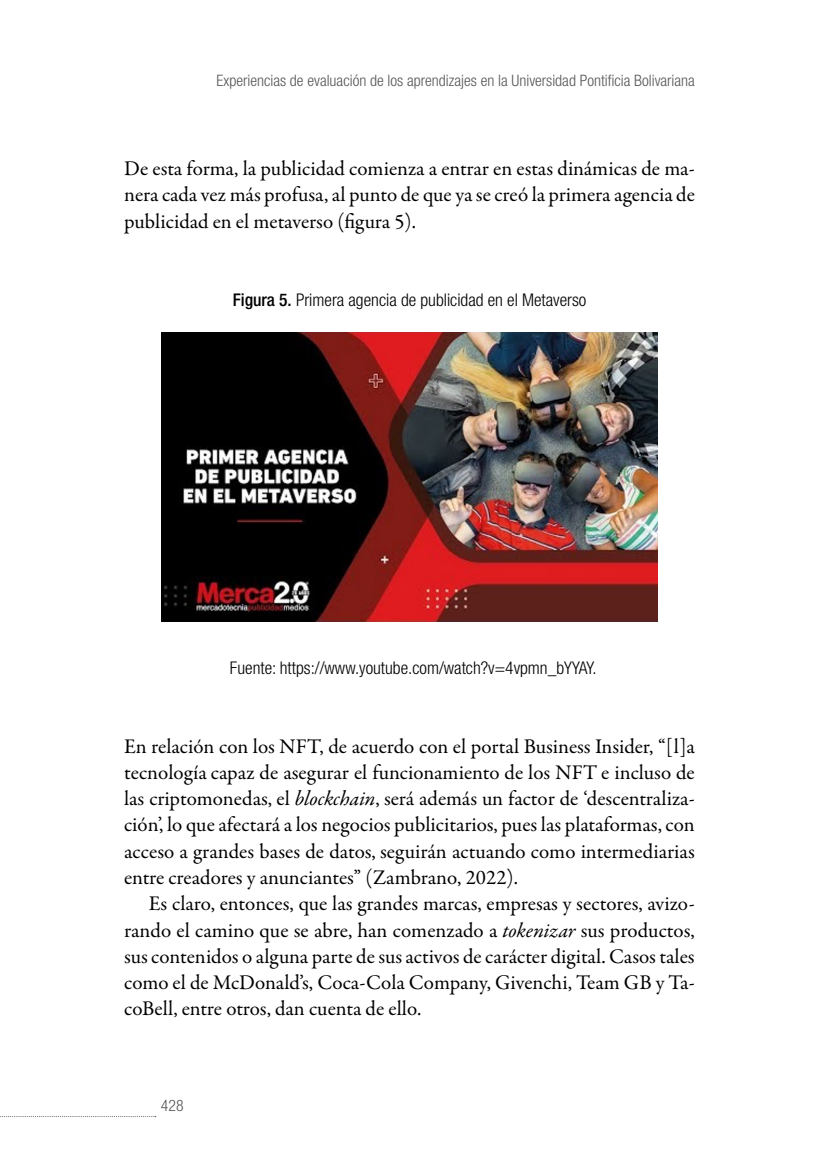
<style>
.page{position:relative;width:819px;height:1166px;background:#fff}
.page>*{position:absolute;margin:0;border:0;box-sizing:border-box;transform-origin:0 0}
.t1{font:21px/26.2px "Garamond Premr Pro";color:#000;text-align:justify}
.t2{font:300 condensed 17.5px "Helvetica Neue LT Std";color:#000}
.t3{font:300 condensed 15.75px "Helvetica Neue LT Std";color:#575756}
.s1{font-weight:500}
.s2{font-style:italic}
</style>
<div class="page">
<svg style="left:0;top:1116px;width:156px;height:1px"></svg>
<img style="left:161px;top:333px;width:496px;height:288px">
<p class="t3" style="left:216px;top:71px;width:480px">Experiencias de evaluación de los aprendizajes en la Universidad Pontificia Bolivariana</p>
<p class="t1" style="left:124px;top:156px;width:572px">De esta forma, la publicidad comienza a entrar en estas dinámicas de ma&shy;nera cada vez más profusa, al punto de que ya se creó la primera agencia de publicidad en el metaverso (figura 5).</p>
<p class="t2" style="left:233px;top:290px;width:355px"><span class="s1">Figura 5.</span> Primera agencia de publicidad en el Metaverso</p>
<p class="t2" style="left:230px;top:658px;width:368px">Fuente: https://www.youtube.com/watch?v=4vpmn_bYYAY.</p>
<p class="t1" style="left:124px;top:733px;width:572px">En relación con los NFT, de acuerdo con el portal Business Insider, “[l]a tecnología capaz de asegurar el funcionamiento de los NFT e incluso de las criptomonedas, el <span class="s2">blockchain</span>, será además un factor de ‘descentraliza&shy;ción’, lo que afectará a los negocios publicitarios, pues las plataformas, con acceso a grandes bases de datos, seguirán actuando como intermediarias entre creadores y anunciantes” (Zambrano, 2022).</p>
<p class="t1" style="left:124px;top:891px;width:572px;text-indent:25px">Es claro, entonces, que las grandes marcas, empresas y sectores, avizo&shy;rando el camino que se abre, han comenzado a <span class="s2">tokenizar</span> sus productos, sus contenidos o alguna parte de sus activos de carácter digital. Casos tales como el de McDonald’s, Coca-Cola Company, Givenchi, Team GB y Ta&shy;coBell, entre otros, dan cuenta de ello.</p>
<p class="t3" style="left:161px;top:1097px;width:24px">428</p>
</div>
